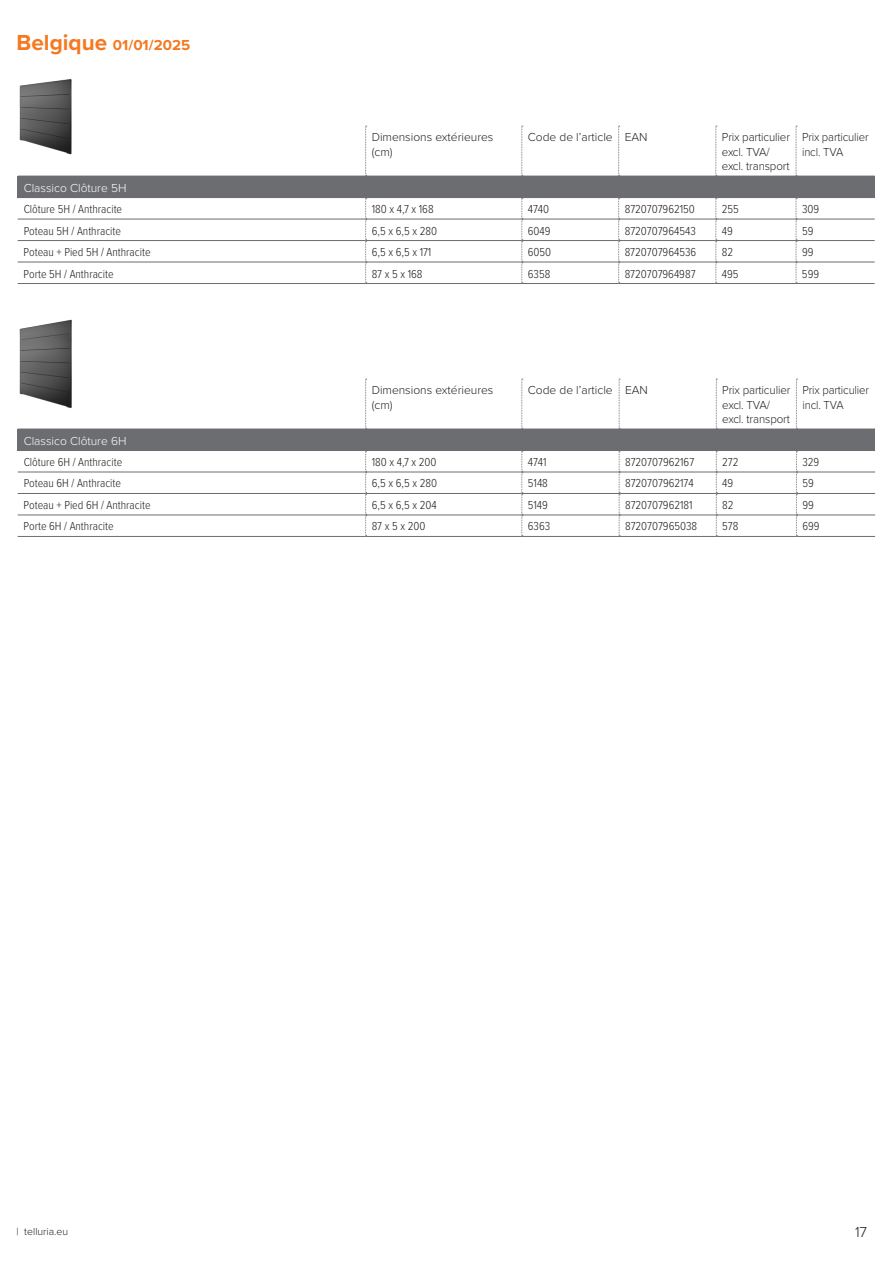
<style>
.page{position:relative;width:893px;height:1263px;background:#fff}
.page>*{position:absolute;margin:0;border:0;box-sizing:border-box;transform-origin:0 0}
.t1{font:700 15px "Proxima Nova";color:#f47921}
.t2{font:300 15px "Proxima Nova";color:#231f20}
.t3{font:300 12px "Proxima Nova Cond";color:#231f20}
.t4{font:300 12px/14.4px "Proxima Nova";letter-spacing:-.01em;color:#231f20}
.t5{font:300 12px/14.4px "Proxima Nova";letter-spacing:-.01em;color:#231f20;scale:.96 1}
.t6{font:300 12px/14.4px "Proxima Nova";letter-spacing:-.01em;color:#231f20;scale:.94 1}
.t7{font:300 12px "Proxima Nova";color:#fff}
.t8{font:300 10.5px "Proxima Nova";color:#231f20}
.s1{font-size:22.5px}
</style>
<div class="page">
<div style="left:18px;top:176px;width:857px;height:22px;background:#6c6d70"></div>
<svg style="left:365px;top:126px;width:2px;height:50px"></svg>
<svg style="left:521px;top:126px;width:2px;height:50px"></svg>
<svg style="left:618px;top:126px;width:2px;height:50px"></svg>
<svg style="left:715px;top:126px;width:2px;height:50px"></svg>
<svg style="left:796px;top:126px;width:1px;height:50px"></svg>
<svg style="left:521px;top:198px;width:2px;height:85px"></svg>
<svg style="left:618px;top:198px;width:2px;height:85px"></svg>
<svg style="left:715px;top:198px;width:2px;height:85px"></svg>
<hr style="left:366px;top:219px;width:156px;height:1px;background:#6c6d70">
<hr style="left:522px;top:219px;width:97px;height:1px;background:#6c6d70">
<hr style="left:619px;top:219px;width:97px;height:1px;background:#6c6d70">
<hr style="left:716px;top:219px;width:80px;height:1px;background:#6c6d70">
<hr style="left:366px;top:240px;width:156px;height:1px;background:#6c6d70">
<hr style="left:522px;top:240px;width:97px;height:1px;background:#6c6d70">
<hr style="left:619px;top:240px;width:97px;height:1px;background:#6c6d70">
<hr style="left:716px;top:240px;width:80px;height:1px;background:#6c6d70">
<hr style="left:366px;top:262px;width:156px;height:1px;background:#6c6d70">
<hr style="left:522px;top:262px;width:97px;height:1px;background:#6c6d70">
<hr style="left:619px;top:262px;width:97px;height:1px;background:#6c6d70">
<hr style="left:716px;top:262px;width:80px;height:1px;background:#6c6d70">
<hr style="left:366px;top:283px;width:156px;height:1px;background:#6c6d70">
<hr style="left:522px;top:283px;width:97px;height:1px;background:#6c6d70">
<hr style="left:619px;top:283px;width:97px;height:1px;background:#6c6d70">
<hr style="left:716px;top:283px;width:80px;height:1px;background:#6c6d70">
<svg style="left:796px;top:198px;width:1px;height:85px"></svg>
<hr style="left:796px;top:219px;width:79px;height:1px;background:#6c6d70">
<hr style="left:796px;top:240px;width:79px;height:1px;background:#6c6d70">
<hr style="left:796px;top:262px;width:79px;height:1px;background:#6c6d70">
<hr style="left:796px;top:283px;width:79px;height:1px;background:#6c6d70">
<svg style="left:365px;top:198px;width:2px;height:85px"></svg>
<hr style="left:18px;top:219px;width:348px;height:1px;background:#6c6d70">
<hr style="left:18px;top:240px;width:348px;height:1px;background:#6c6d70">
<hr style="left:18px;top:262px;width:348px;height:1px;background:#6c6d70">
<hr style="left:18px;top:283px;width:348px;height:1px;background:#6c6d70">
<div style="left:18px;top:429px;width:857px;height:21px;background:#6c6d70"></div>
<svg style="left:365px;top:379px;width:2px;height:50px"></svg>
<svg style="left:521px;top:379px;width:2px;height:50px"></svg>
<svg style="left:619px;top:379px;width:1px;height:50px"></svg>
<svg style="left:716px;top:379px;width:1px;height:50px"></svg>
<svg style="left:796px;top:379px;width:1px;height:50px"></svg>
<svg style="left:521px;top:451px;width:2px;height:85px"></svg>
<svg style="left:619px;top:451px;width:1px;height:85px"></svg>
<svg style="left:716px;top:451px;width:1px;height:85px"></svg>
<hr style="left:366px;top:450px;width:156px;height:1px;background:#6c6d70">
<hr style="left:522px;top:450px;width:97px;height:1px;background:#6c6d70">
<hr style="left:619px;top:450px;width:97px;height:1px;background:#6c6d70">
<hr style="left:716px;top:450px;width:80px;height:1px;background:#6c6d70">
<hr style="left:366px;top:472px;width:156px;height:1px;background:#6c6d70">
<hr style="left:522px;top:472px;width:97px;height:1px;background:#6c6d70">
<hr style="left:619px;top:472px;width:97px;height:1px;background:#6c6d70">
<hr style="left:716px;top:472px;width:80px;height:1px;background:#6c6d70">
<hr style="left:366px;top:493px;width:156px;height:1px;background:#6c6d70">
<hr style="left:522px;top:493px;width:97px;height:1px;background:#6c6d70">
<hr style="left:619px;top:493px;width:97px;height:1px;background:#6c6d70">
<hr style="left:716px;top:493px;width:80px;height:1px;background:#6c6d70">
<hr style="left:366px;top:515px;width:156px;height:1px;background:#6c6d70">
<hr style="left:522px;top:515px;width:97px;height:1px;background:#6c6d70">
<hr style="left:619px;top:515px;width:97px;height:1px;background:#6c6d70">
<hr style="left:716px;top:515px;width:80px;height:1px;background:#6c6d70">
<hr style="left:366px;top:536px;width:156px;height:1px;background:#6c6d70">
<hr style="left:522px;top:536px;width:97px;height:1px;background:#6c6d70">
<hr style="left:619px;top:536px;width:97px;height:1px;background:#6c6d70">
<hr style="left:716px;top:536px;width:80px;height:1px;background:#6c6d70">
<svg style="left:796px;top:451px;width:1px;height:85px"></svg>
<hr style="left:796px;top:450px;width:79px;height:1px;background:#6c6d70">
<hr style="left:796px;top:472px;width:79px;height:1px;background:#6c6d70">
<hr style="left:796px;top:493px;width:79px;height:1px;background:#6c6d70">
<hr style="left:796px;top:515px;width:79px;height:1px;background:#6c6d70">
<hr style="left:796px;top:536px;width:79px;height:1px;background:#6c6d70">
<svg style="left:365px;top:451px;width:2px;height:85px"></svg>
<hr style="left:18px;top:450px;width:348px;height:1px;background:#6c6d70">
<hr style="left:18px;top:472px;width:348px;height:1px;background:#6c6d70">
<hr style="left:18px;top:493px;width:348px;height:1px;background:#6c6d70">
<hr style="left:18px;top:515px;width:348px;height:1px;background:#6c6d70">
<hr style="left:18px;top:536px;width:348px;height:1px;background:#6c6d70">
<img style="left:19px;top:79px;width:53px;height:76px">
<img style="left:19px;top:319px;width:53px;height:90px">
<p class="t1" style="left:17px;top:34px;width:175px"><span class="s1">Belgique</span> 01/01/2025</p>
<p class="t4" style="left:372px;top:129px;width:123px">Dimensions extérieures (cm)</p>
<p class="t4" style="left:528px;top:129px;width:121px">Code de l’article EAN</p>
<p class="t5" style="left:722px;top:129px;width:72px">Prix particulier excl. TVA/ excl. transport</p>
<p class="t6" style="left:802px;top:129px;width:72px">Prix particulier incl. TVA</p>
<p class="t7" style="left:24px;top:179px;width:104px">Classico Clôture 5H</p>
<p class="t3" style="left:24px;top:200px;width:100px">Clôture 5H / Anthracite</p>
<p class="t3" style="left:372px;top:200px;width:63px">180 x 4,7 x 168</p>
<p class="t3" style="left:528px;top:200px;width:23px">4740</p>
<p class="t3" style="left:625px;top:200px;width:72px">8720707962150</p>
<p class="t3" style="left:722px;top:200px;width:19px">255</p>
<p class="t3" style="left:802px;top:200px;width:19px">309</p>
<p class="t3" style="left:24px;top:222px;width:99px">Poteau 5H / Anthracite</p>
<p class="t3" style="left:372px;top:222px;width:67px">6,5 x 6,5 x 280</p>
<p class="t3" style="left:528px;top:222px;width:24px">6049</p>
<p class="t3" style="left:625px;top:222px;width:73px">8720707964543</p>
<p class="t3" style="left:722px;top:222px;width:13px">49</p>
<p class="t3" style="left:802px;top:222px;width:13px">59</p>
<p class="t3" style="left:24px;top:243px;width:128px">Poteau + Pied 5H / Anthracite</p>
<p class="t3" style="left:372px;top:243px;width:61px">6,5 x 6,5 x 171</p>
<p class="t3" style="left:528px;top:243px;width:25px">6050</p>
<p class="t3" style="left:625px;top:243px;width:73px">8720707964536</p>
<p class="t3" style="left:722px;top:243px;width:13px">82</p>
<p class="t3" style="left:802px;top:243px;width:13px">99</p>
<p class="t3" style="left:24px;top:265px;width:91px">Porte 5H / Anthracite</p>
<p class="t3" style="left:372px;top:265px;width:52px">87 x 5 x 168</p>
<p class="t3" style="left:528px;top:265px;width:24px">6358</p>
<p class="t3" style="left:625px;top:265px;width:72px">8720707964987</p>
<p class="t3" style="left:722px;top:265px;width:18px">495</p>
<p class="t3" style="left:802px;top:265px;width:19px">599</p>
<p class="t4" style="left:372px;top:382px;width:123px">Dimensions extérieures (cm)</p>
<p class="t4" style="left:528px;top:382px;width:122px">Code de l’article EAN</p>
<p class="t5" style="left:722px;top:382px;width:72px">Prix particulier excl. TVA/ excl. transport</p>
<p class="t6" style="left:802px;top:382px;width:72px">Prix particulier incl. TVA</p>
<p class="t7" style="left:24px;top:432px;width:104px">Classico Clôture 6H</p>
<p class="t3" style="left:24px;top:453px;width:100px">Clôture 6H / Anthracite</p>
<p class="t3" style="left:372px;top:453px;width:66px">180 x 4,7 x 200</p>
<p class="t3" style="left:528px;top:453px;width:20px">4741</p>
<p class="t3" style="left:625px;top:453px;width:71px">8720707962167</p>
<p class="t3" style="left:722px;top:453px;width:18px">272</p>
<p class="t3" style="left:802px;top:453px;width:18px">329</p>
<p class="t3" style="left:24px;top:475px;width:99px">Poteau 6H / Anthracite</p>
<p class="t3" style="left:372px;top:475px;width:67px">6,5 x 6,5 x 280</p>
<p class="t3" style="left:528px;top:475px;width:22px">5148</p>
<p class="t3" style="left:625px;top:475px;width:70px">8720707962174</p>
<p class="t3" style="left:722px;top:475px;width:13px">49</p>
<p class="t3" style="left:802px;top:475px;width:13px">59</p>
<p class="t3" style="left:24px;top:496px;width:128px">Poteau + Pied 6H / Anthracite</p>
<p class="t3" style="left:372px;top:496px;width:67px">6,5 x 6,5 x 204</p>
<p class="t3" style="left:528px;top:496px;width:22px">5149</p>
<p class="t3" style="left:625px;top:496px;width:69px">8720707962181</p>
<p class="t3" style="left:722px;top:496px;width:13px">82</p>
<p class="t3" style="left:802px;top:496px;width:13px">99</p>
<p class="t3" style="left:24px;top:518px;width:91px">Porte 6H / Anthracite</p>
<p class="t3" style="left:372px;top:518px;width:55px">87 x 5 x 200</p>
<p class="t3" style="left:528px;top:518px;width:24px">6363</p>
<p class="t3" style="left:625px;top:518px;width:74px">8720707965038</p>
<p class="t3" style="left:722px;top:518px;width:18px">578</p>
<p class="t3" style="left:802px;top:518px;width:19px">699</p>
<p class="t8" style="left:17px;top:1224px;width:53px">| telluria.eu</p>
<p class="t2" style="left:855px;top:1221px;width:14px">17</p>
</div>
